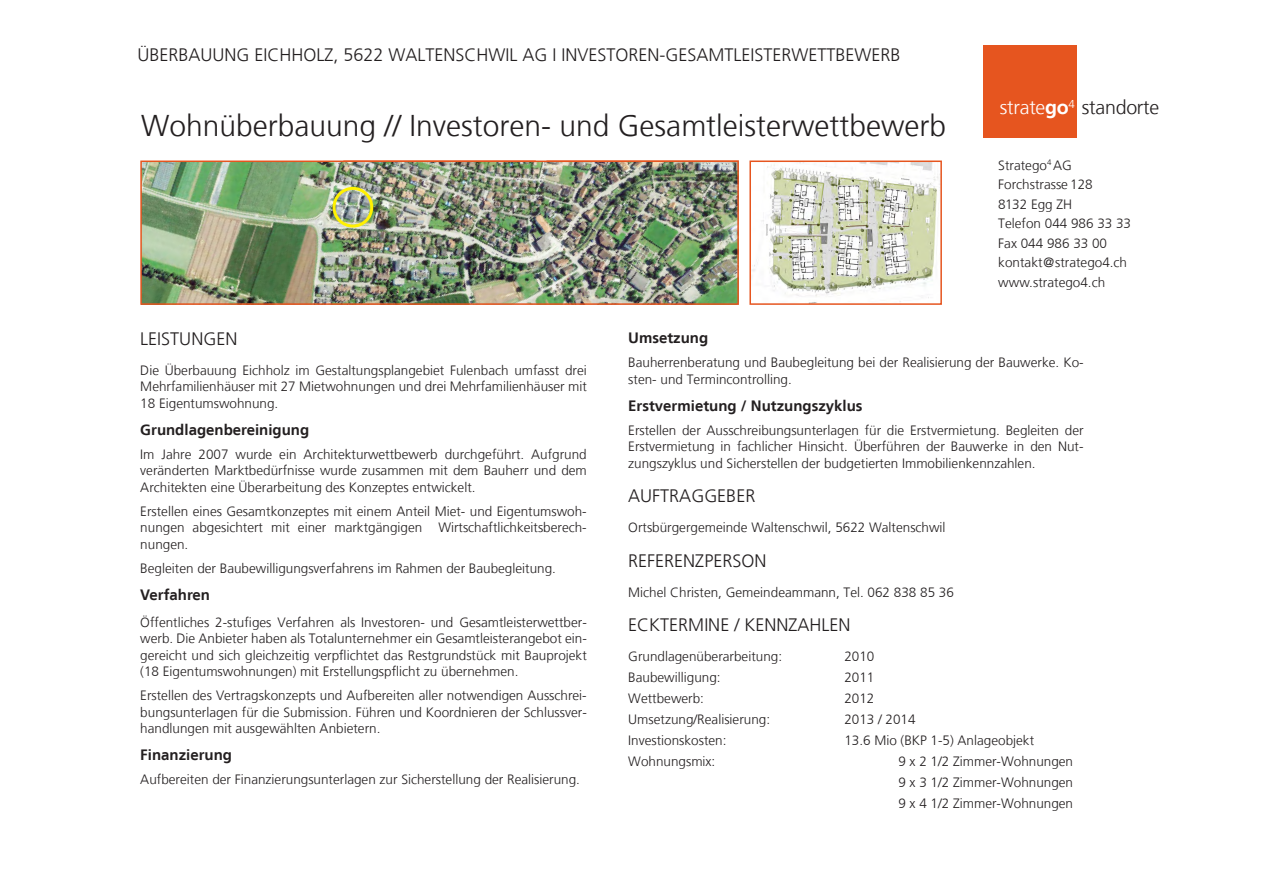
<style>
.page{position:relative;width:1263px;height:893px;background:#fff}
.page>*{position:absolute;margin:0;border:0;box-sizing:border-box;transform-origin:0 0}
.TITEL____Haupttitel{font:300 30px "Frutiger LT";color:#231f20}
.t1{font:300 19.65px "Frutiger LT";letter-spacing:-.015em;color:#231f20}
.TITEL____Untertitel{font:300 18px "Frutiger LT";color:#231f20}
.Text____TITEL{font:300 18px "Frutiger LT";color:#231f20}
.Text____TITEL_Untert{font:700 15px "Frutiger LT";color:#231f20}
.Text____TITEL_Untert-2{font:300 13.5px/16.5px "Frutiger LT";color:#231f20;text-align:justify}
.Kennzahlen_Format{font:300 13.5px "Frutiger LT";color:#231f20}
.s1{color:#fff}
.s2{font-weight:700;color:#fff}
</style>
<div class="page">
<div style="left:983px;top:45px;width:93px;height:93px;background:#e6551f"></div>
<img style="left:752px;top:164px;width:187px;height:138px">
<div style="left:749px;top:161px;width:193px;height:144px;border:2px solid #e6551f"></div>
<img style="left:143px;top:164px;width:593px;height:138px">
<div style="left:140px;top:161px;width:599px;height:144px;border:2px solid #e6551f"></div>
<div style="left:333px;top:187px;width:40px;height:41px;border:3px solid #fff101;border-radius:50%"></div>
<p class="TITEL____Untertitel" style="left:137px;top:44px;width:765px">ÜBERBAUUNG EICHHOLZ, 5622 WALTENSCHWIL AG I INVESTOREN-GESAMTLEISTERWETTBEWERB</p>
<p class="TITEL____Haupttitel" style="left:141px;top:109px;width:807px">Wohnüberbauung // Investoren- und Gesamtleisterwettbewerb</p>
<h2 class="t1" style="left:1000px;top:96px;width:161px"><span class="s1">strate</span><span class="s2">go</span><sup>4</sup> standorte</h2>
<p class="Text____TITEL_Untert-2" style="left:998px;top:155px;width:134px;line-height:19.5px;text-align:left">Stratego<sup>4</sup> AG<br>Forchstrasse 128<br>8132 Egg ZH<br>Telefon 044 986 33 33<br>Fax 044 986 33 00 kontakt@stratego4.ch www.stratego4.ch</p>
<p class="Text____TITEL" style="left:140px;top:329px;width:99px">LEISTUNGEN</p>
<p class="Text____TITEL_Untert-2" style="left:140px;top:362px;width:448px">Die Überbauung Eichholz im Gestaltungsplangebiet Fulenbach umfasst drei Mehrfamilienhäuser mit 27 Mietwohnungen und drei Mehrfamilienhäuser mit 18 Eigentumswohnung.</p>
<p class="Text____TITEL_Untert" style="left:140px;top:421px;width:170px">Grundlagenbereinigung</p>
<p class="Text____TITEL_Untert-2" style="left:140px;top:446px;width:448px">Im Jahre 2007 wurde ein Architekturwettbewerb durchgeführt. Aufgrund veränderten Marktbedürfnisse wurde zusammen mit dem Bauherr und dem Architekten eine Überarbeitung des Konzeptes entwickelt.</p>
<p class="Text____TITEL_Untert-2" style="left:140px;top:503px;width:448px">Erstellen eines Gesamtkonzeptes mit einem Anteil Miet- und Eigentumswoh&shy;nungen abgesichtert mit einer marktgängigen Wirtschaftlichkeitsberech&shy;nungen.</p>
<p class="Text____TITEL_Untert-2" style="left:140px;top:560px;width:417px">Begleiten der Baubewilligungsverfahrens im Rahmen der Baubegleitung.</p>
<p class="Text____TITEL_Untert" style="left:140px;top:586px;width:71px">Verfahren</p>
<p class="Text____TITEL_Untert-2" style="left:140px;top:614px;width:448px">Öffentliches 2-stufiges Verfahren als Investoren- und Gesamtleisterwettber&shy;werb. Die Anbieter haben als Totalunternehmer ein Gesamtleisterangebot ein&shy;gereicht und sich gleichzeitig verpflichtet das Restgrundstück mit Bauprojekt (18 Eigentumswohnungen) mit Erstellungspflicht zu übernehmen.</p>
<p class="Text____TITEL_Untert-2" style="left:140px;top:688px;width:448px">Erstellen des Vertragskonzepts und Aufbereiten aller notwendigen Ausschrei&shy;bungsunterlagen für die Submission. Führen und Koordnieren der Schlussver&shy;handlungen mit ausgewählten Anbietern.</p>
<p class="Text____TITEL_Untert" style="left:140px;top:746px;width:93px">Finanzierung</p>
<p class="Text____TITEL_Untert-2" style="left:140px;top:772px;width:441px">Aufbereiten der Finanzierungsunterlagen zur Sicherstellung der Realisierung.</p>
<p class="Text____TITEL_Untert" style="left:628px;top:329px;width:81px">Umsetzung</p>
<p class="Text____TITEL_Untert-2" style="left:628px;top:355px;width:457px">Bauherrenberatung und Baubegleitung bei der Realisierung der Bauwerke. Ko&shy;sten- und Termincontrolling.</p>
<p class="Text____TITEL_Untert" style="left:628px;top:397px;width:236px">Erstvermietung / Nutzungszyklus</p>
<p class="Text____TITEL_Untert-2" style="left:628px;top:422px;width:457px">Erstellen der Ausschreibungsunterlagen für die Erstvermietung. Begleiten der Erstvermietung in fachlicher Hinsicht. Überführen der Bauwerke in den Nut&shy;zungszyklus und Sicherstellen der budgetierten Immobilienkennzahlen.</p>
<p class="Text____TITEL" style="left:628px;top:486px;width:129px">AUFTRAGGEBER</p>
<p class="Text____TITEL_Untert-2" style="left:628px;top:520px;width:319px">Ortsbürgergemeinde Waltenschwil, 5622 Waltenschwil</p>
<p class="Text____TITEL" style="left:628px;top:550px;width:140px">REFERENZPERSON</p>
<p class="Text____TITEL_Untert-2" style="left:628px;top:584px;width:327px">Michel Christen, Gemeindeammann, Tel. 062 838 85 36</p>
<p class="Text____TITEL" style="left:628px;top:615px;width:224px">ECKTERMINE / KENNZAHLEN</p>
<p class="Kennzahlen_Format" style="left:628px;top:649px;width:155px">Grundlagenüberarbeitung:</p>
<p class="Kennzahlen_Format" style="left:844px;top:649px;width:32px">2010</p>
<p class="Kennzahlen_Format" style="left:628px;top:670px;width:94px">Baubewilligung:</p>
<p class="Kennzahlen_Format" style="left:844px;top:670px;width:32px">2011</p>
<p class="Kennzahlen_Format" style="left:628px;top:691px;width:77px">Wettbewerb:</p>
<p class="Kennzahlen_Format" style="left:844px;top:691px;width:32px">2012</p>
<p class="Kennzahlen_Format" style="left:628px;top:712px;width:143px">Umsetzung/Realisierung:</p>
<p class="Kennzahlen_Format" style="left:844px;top:712px;width:73px">2013 / 2014</p>
<p class="Kennzahlen_Format" style="left:628px;top:733px;width:100px">Investionskosten:</p>
<p class="Kennzahlen_Format" style="left:844px;top:733px;width:191px">13.6 Mio (BKP 1-5) Anlageobjekt</p>
<p class="Kennzahlen_Format" style="left:628px;top:754px;width:89px">Wohnungsmix:</p>
<p class="Kennzahlen_Format" style="left:898px;top:754px;width:176px">9 x 2 1/2 Zimmer-Wohnungen</p>
<p class="Kennzahlen_Format" style="left:898px;top:775px;width:176px">9 x 3 1/2 Zimmer-Wohnungen</p>
<p class="Kennzahlen_Format" style="left:898px;top:796px;width:176px">9 x 4 1/2 Zimmer-Wohnungen</p>
</div>
